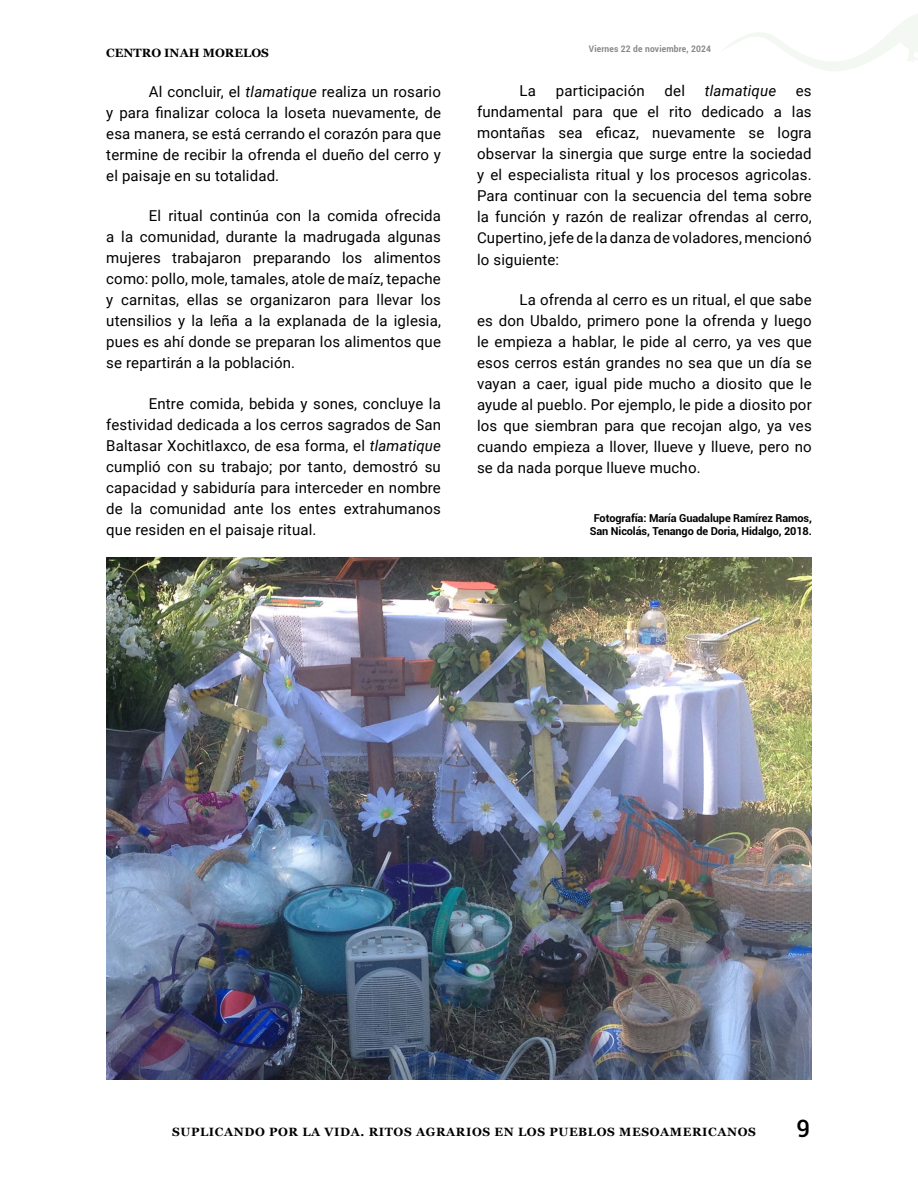
<style>
.page{position:relative;width:918px;height:1188px;background:#fff}
.page>*{position:absolute;margin:0;border:0;box-sizing:border-box;transform-origin:0 0}
.t1{font:500 24px "Roboto";color:#000}
.t2{font:15px/21px "Roboto";letter-spacing:.01em;color:#000;text-align:justify}
.t3{font:italic 15px "Roboto";letter-spacing:.01em;color:#000}
.t4{font:700 12px "Georgia";letter-spacing:.05em;color:#010202}
.t5{font:700 12px "Georgia";color:#000}
.t6{font:700 10.95px/13.5px "Roboto";letter-spacing:-.01em;color:#000;text-align:center}
.t7{font:700 9px "Roboto";letter-spacing:.02em;color:#878787;scale:.94 1}
.s1{font-style:italic}
</style>
<div class="page">
<img style="left:106px;top:557px;width:706px;height:523px">
<svg style="left:723px;top:14px;width:195px;height:57px"></svg>
<p class="t5" style="left:106px;top:43px;width:164px">CENTRO INAH MORELOS</p>
<p class="t2" style="left:106px;top:80px;width:336px;text-indent:43px">Al concluir, el <span class="s1">tlamatique</span> realiza un rosario y para finalizar coloca la loseta nuevamente, de esa manera, se está cerrando el corazón para que termine de recibir la ofrenda el dueño del cerro y el paisaje en su totalidad.</p>
<p class="t2" style="left:106px;top:205px;width:336px;text-indent:43px">El ritual continúa con la comida ofrecida a la comunidad, durante la madrugada algunas mujeres trabajaron preparando los alimentos como: pollo, mole, tamales, atole de maíz, tepache y carnitas, ellas se organizaron para llevar los utensilios y la leña a la explanada de la iglesia, pues es ahí donde se preparan los alimentos que se repartirán a la población.</p>
<p class="t2" style="left:106px;top:392px;width:336px;text-indent:43px">Entre comida, bebida y sones, concluye la festividad dedicada a los cerros sagrados de San Baltasar Xochitlaxco, de esa forma, el <span class="s1">tlamatique </span>cumplió con su trabajo; por tanto, demostró su capacidad y sabiduría para interceder en nombre de la comunidad ante los entes extrahumanos que residen en el paisaje ritual.</p>
<p class="t7" style="left:589px;top:43px;width:131px">Viernes 22 de noviembre, 2024</p>
<p class="t2" style="left:520px;top:80px;width:18px">La</p>
<p class="t2" style="left:556px;top:80px;width:90px">participación</p>
<p class="t2" style="left:665px;top:80px;width:22px">del</p>
<p class="t3" style="left:705px;top:80px;width:73px">tlamatique</p>
<p class="t2" style="left:477px;top:80px;width:336px;text-indent:319px">es fundamental para que el rito dedicado a las montañas sea eficaz, nuevamente se logra observar la sinergia que surge entre la sociedad y el especialista ritual y los procesos agricolas.<br>Para continuar con la secuencia del tema sobre la función y razón de realizar ofrendas al cerro, Cupertino, jefe de la danza de voladores, mencionó lo siguiente:</p>
<p class="t2" style="left:477px;top:289px;width:336px;text-indent:43px">La ofrenda al cerro es un ritual, el que sabe es don Ubaldo, primero pone la ofrenda y luego le empieza a hablar, le pide al cerro, ya ves que esos cerros están grandes no sea que un día se vayan a caer, igual pide mucho a diosito que le ayude al pueblo. Por ejemplo, le pide a diosito por los que siembran para que recojan algo, ya ves cuando empieza a llover, llueve y llueve, pero no se da nada porque llueve mucho.</p>
<p class="t6" style="left:590px;top:511px;width:224px">Fotografía: María Guadalupe Ramírez Ramos,<br>San Nicolás, Tenango de Doria, Hidalgo, 2018.</p>
<p class="t4" style="left:172px;top:1123px;width:585px">SUPLICANDO POR LA VIDA. RITOS AGRARIOS EN LOS PUEBLOS MESOAMERICANOS</p>
<h1 class="t1" style="left:796px;top:1112px;width:15px">9</h1>
</div>
